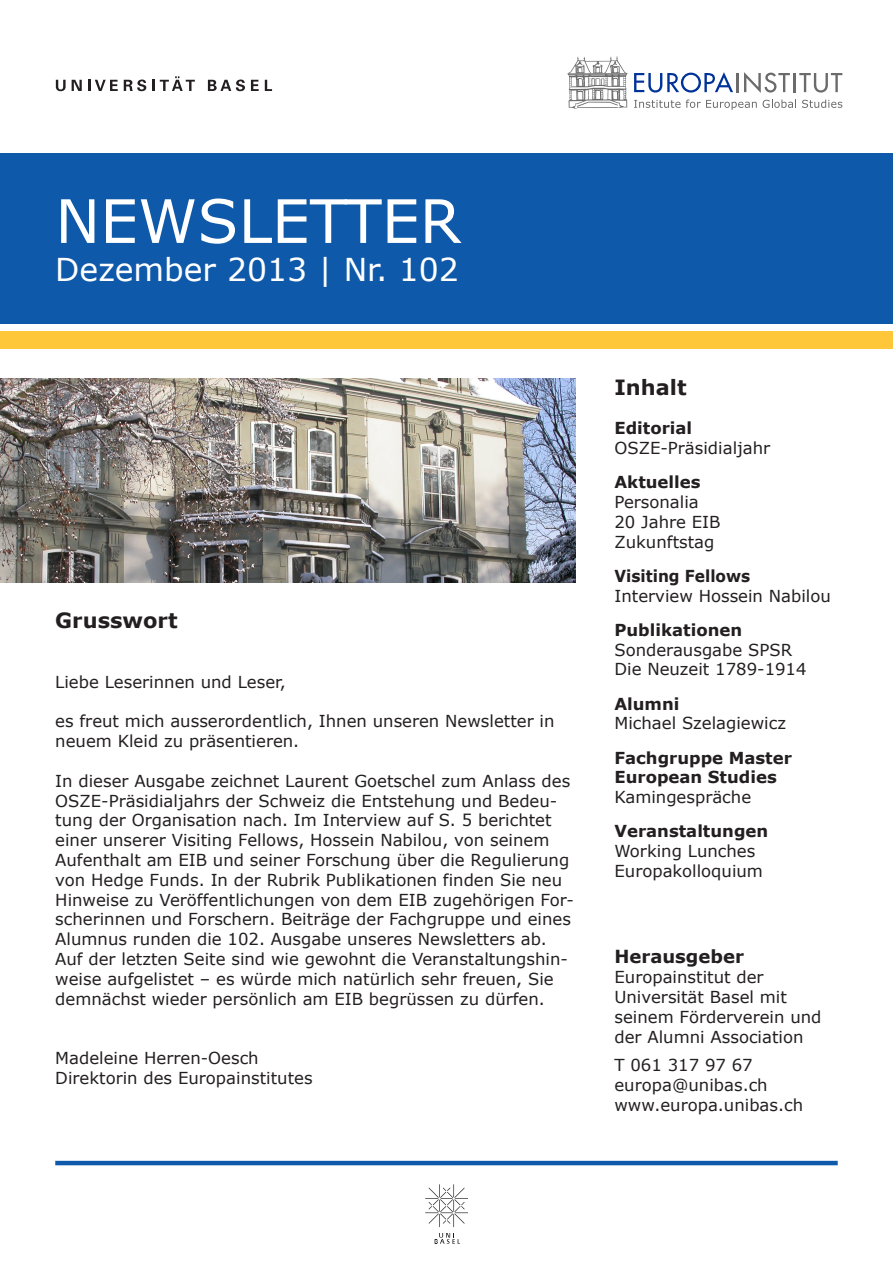
<style>
.page{position:relative;width:893px;height:1263px;background:#fff}
.page>*{position:absolute;margin:0;border:0;box-sizing:border-box;transform-origin:0 0}
.t1{font:60px "Verdana";color:#fff}
.t2{font:31.5px "Verdana";color:#fff}
.t3{font:700 21px "Verdana";color:#231f20}
.t4{font:700 18px "Verdana";color:#231f20}
.t5{font:16.5px/19.8px "Verdana";color:#231f20}
.t6{font:700 16.5px/19.8px "Verdana";color:#231f20}
.t7{font:700 16.5px "Verdana";color:#231f20;scale:.93 1}
</style>
<div class="page">
<svg style="left:634px;top:72px;width:99px;height:21px"></svg>
<hr style="left:736px;top:73px;width:3px;height:19px;background:#6b6b6b">
<svg style="left:744px;top:72px;width:46px;height:21px"></svg>
<hr style="left:793px;top:73px;width:3px;height:19px;background:#6b6b6b">
<svg style="left:799px;top:73px;width:43px;height:20px"></svg>
<svg style="left:567px;top:56px;width:61px;height:53px"></svg>
<svg style="left:634px;top:99px;width:123px;height:11px"></svg>
<svg style="left:763px;top:100px;width:33px;height:8px"></svg>
<svg style="left:802px;top:100px;width:40px;height:8px"></svg>
<svg style="left:56px;top:80px;width:10px;height:11px"></svg>
<svg style="left:72px;top:80px;width:10px;height:11px"></svg>
<svg style="left:88px;top:80px;width:30px;height:11px"></svg>
<svg style="left:124px;top:80px;width:22px;height:11px"></svg>
<svg style="left:152px;top:76px;width:43px;height:15px"></svg>
<svg style="left:208px;top:80px;width:37px;height:11px"></svg>
<svg style="left:251px;top:80px;width:8px;height:11px"></svg>
<svg style="left:265px;top:80px;width:7px;height:11px"></svg>
<svg style="left:425px;top:1184px;width:43px;height:43px"></svg>
<svg style="left:435px;top:1233px;width:25px;height:11px"></svg>
<div style="left:0;top:154px;width:893px;height:170px;background:#0e59a9"></div>
<div style="left:0;top:332px;width:893px;height:17px;background:#fec73a"></div>
<hr style="left:55px;top:1161px;width:783px;height:4px;background:#0e59a9">
<img style="left:0;top:378px;width:576px;height:205px">
<h1 class="t1" style="left:55px;top:180px;width:408px">NEWSLETTER</h1>
<h2 class="t2" style="left:55px;top:248px;width:405px">Dezember 2013 | Nr. 102</h2>
<p class="t3" style="left:55px;top:606px;width:124px">Grusswort</p>
<p class="t5" style="left:55px;top:672px;width:232px">Liebe Leserinnen und Leser,</p>
<p class="t5" style="left:55px;top:711px;width:501px">es freut mich ausserordentlich, Ihnen unseren Newsletter in neuem Kleid zu präsentieren.</p>
<p class="t5" style="left:55px;top:771px;width:520px">In dieser Ausgabe zeichnet Laurent Goetschel zum Anlass des OSZE-Präsidialjahrs der Schweiz die Entstehung und Bedeu&shy;tung der Organisation nach. Im Interview auf S. 5 berichtet einer unserer Visiting Fellows, Hossein Nabilou, von seinem Aufenthalt am EIB und seiner Forschung über die Regulierung von Hedge Funds. In der Rubrik Publikationen finden Sie neu Hinweise zu Veröffentlichungen von dem EIB zugehörigen For&shy;scherinnen und Forschern. Beiträge der Fachgruppe und eines Alumnus runden die 102. Ausgabe unseres Newsletters ab.<br>Auf der letzten Seite sind wie gewohnt die Veranstaltungshin&shy;weise aufgelistet – es würde mich natürlich sehr freuen, Sie demnächst wieder persönlich am EIB begrüssen zu dürfen.</p>
<p class="t5" style="left:55px;top:1048px;width:205px">Madeleine Herren-Oesch</p>
<p class="t5" style="left:55px;top:1068px;width:259px">Direktorin des Europainstitutes</p>
<p class="t3" style="left:614px;top:372px;width:74px">Inhalt</p>
<p class="t6" style="left:614px;top:418px;width:79px">Editorial</p>
<p class="t5" style="left:614px;top:438px;width:157px">OSZE-Präsidialjahr</p>
<p class="t6" style="left:614px;top:472px;width:88px">Aktuelles</p>
<p class="t5" style="left:614px;top:492px;width:86px">Personalia</p>
<p class="t5" style="left:614px;top:512px;width:108px">20 Jahre EIB</p>
<p class="t5" style="left:614px;top:531px;width:102px">Zukunftstag</p>
<p class="t7" style="left:614px;top:564px;width:148px">Visiting Fellows</p>
<p class="t5" style="left:614px;top:585px;width:218px">Interview Hossein Nabilou</p>
<p class="t6" style="left:614px;top:619px;width:129px">Publikationen</p>
<p class="t5" style="left:614px;top:639px;width:179px">Sonderausgabe SPSR</p>
<p class="t5" style="left:614px;top:659px;width:194px">Die Neuzeit 1789-1914</p>
<p class="t6" style="left:614px;top:693px;width:67px">Alumni</p>
<p class="t5" style="left:614px;top:713px;width:173px">Michael Szelagiewicz</p>
<p class="t6" style="left:614px;top:747px;width:179px">Fachgruppe Master<br>European Studies</p>
<p class="t5" style="left:614px;top:787px;width:138px">Kamingespräche</p>
<p class="t6" style="left:614px;top:821px;width:155px">Veranstaltungen</p>
<p class="t5" style="left:614px;top:841px;width:142px">Working Lunches</p>
<p class="t5" style="left:614px;top:861px;width:150px">Europakolloquium</p>
<p class="t4" style="left:614px;top:944px;width:131px">Herausgeber</p>
<p class="t5" style="left:614px;top:967px;width:209px">Europainstitut der<br>Universität Basel mit seinem Förderverein und der Alumni Association</p>
<p class="t5" style="left:614px;top:1055px;width:140px">T 061 317 97 67</p>
<p class="t5" style="left:614px;top:1075px;width:155px">europa@unibas.ch</p>
<p class="t5" style="left:614px;top:1095px;width:190px">www.europa.unibas.ch</p>
</div>
